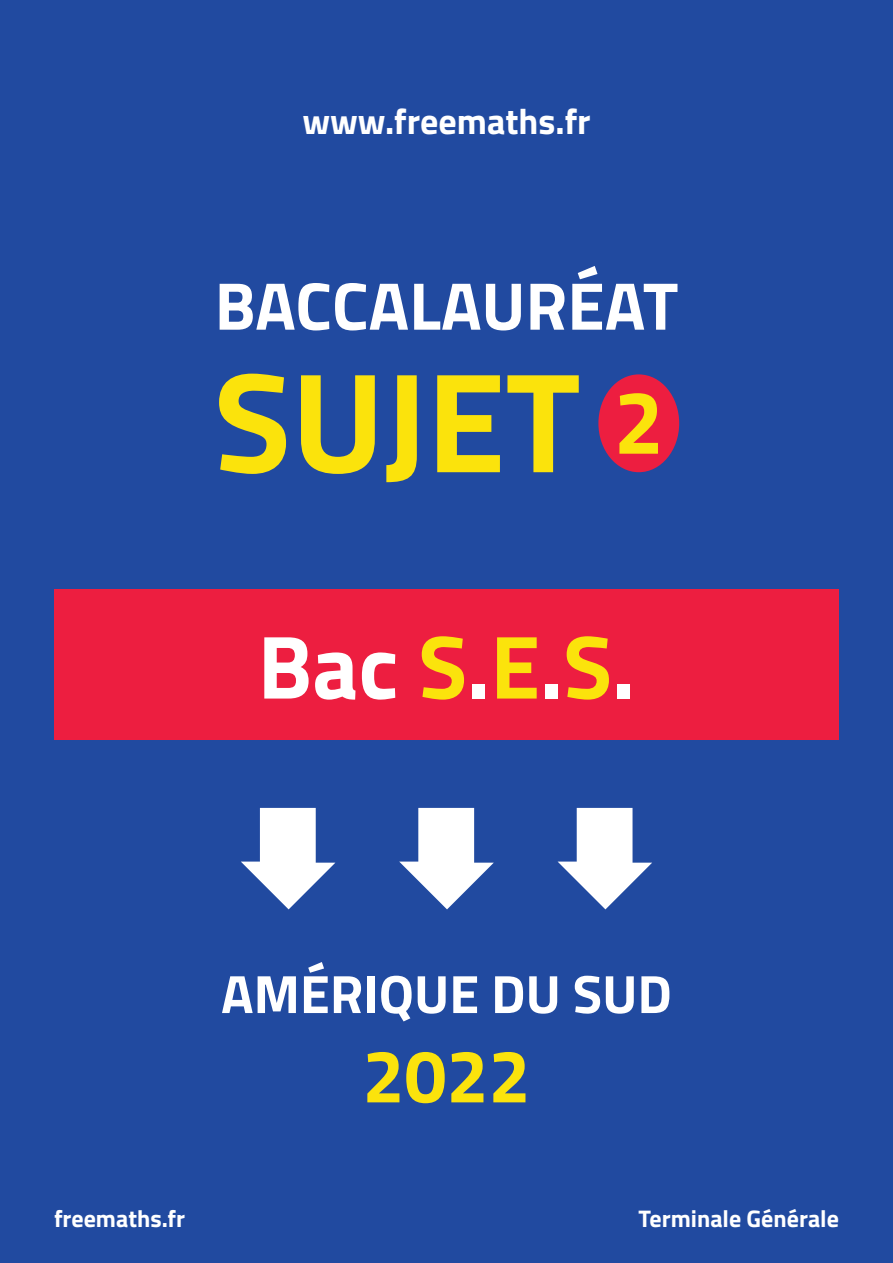
<style>
.page{position:relative;width:893px;height:1263px;background:#214aa0}
.page>*{position:absolute;margin:0;border:0;box-sizing:border-box;transform-origin:0 0}
.t1{font:700 142.5px "Titillium";color:#fbe30c}
.t2{font:700 90px "Titillium";color:#fff}
.t3{font:700 75px "Titillium";color:#fbe30c}
.t4{font:700 67.5px "Titillium";color:#fff}
.t5{font:700 54px "Titillium";color:#fff}
.t6{font:700 36px "Titillium";color:#fff}
.t7{font:700 24px "Titillium";color:#fff}
.s1{font-size:90px}
.s2{color:#fbe30c}
</style>
<div class="page">
<div style="left:598px;top:374px;width:81px;height:98px;background:#ed1e40;border-radius:50%"></div>
<svg style="left:241px;top:808px;width:94px;height:101px"></svg>
<svg style="left:399px;top:808px;width:95px;height:101px"></svg>
<svg style="left:558px;top:808px;width:94px;height:101px"></svg>
<div style="left:54px;top:589px;width:785px;height:151px;background:#ed1e40"></div>
<h3 class="t6" style="left:302px;top:94px;width:290px">www.freemaths.fr</h3>
<h3 class="t4" style="left:215px;top:254px;width:465px">BACCALAURÉAT</h3>
<h1 class="t1" style="left:214px;top:313px;width:452px">SUJET <span class="s1">2</span></h1>
<h2 class="t2" style="left:258px;top:598px;width:379px">Bac <span class="s2">S</span>.<span class="s2">E</span>.<span class="s2">S</span>.</h2>
<p class="t5" style="left:221px;top:953px;width:452px">AMÉRIQUE DU SUD</p>
<h3 class="t3" style="left:362px;top:1019px;width:169px">2022</h3>
<p class="t7" style="left:54px;top:1200px;width:133px">freemaths.fr</p>
<p class="t7" style="left:639px;top:1200px;width:202px">Terminale Générale</p>
</div>
